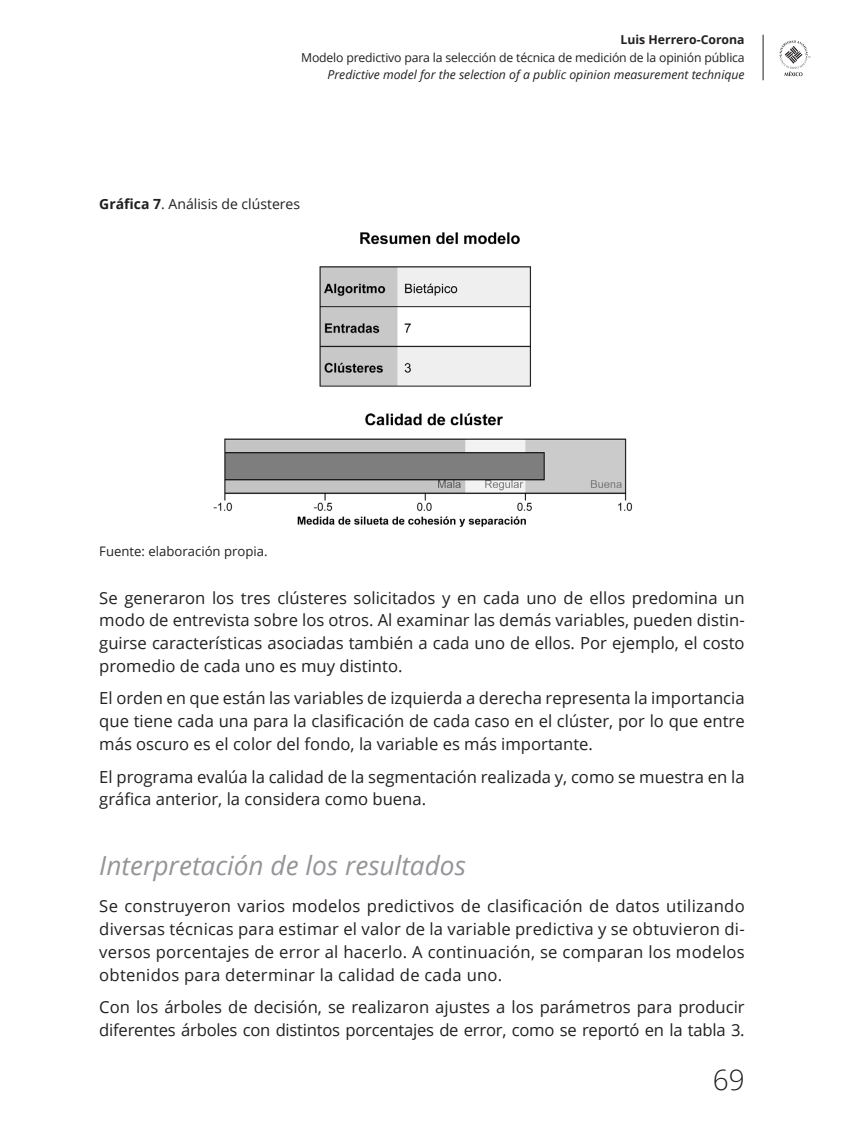
<style>
.page{position:relative;width:844px;height:1141px;background:#fff}
.page>*{position:absolute;margin:0;border:0;box-sizing:border-box;transform-origin:0 0}
.t1{font:300 28px "Open Sans";color:#231f20}
.enc-1{font:italic 26.25px "Open Sans";color:#939598}
.par{font:16.62px/22.8px "Open Sans";color:#231f20;text-align:justify}
.img-tit{font:14px "Open Sans";color:#231f20}
.fuente{font:13.12px "Open Sans";color:#231f20}
.t2{font:12.25px "Open Sans";letter-spacing:-.015em;color:#231f20}
.t3{font:italic 12.25px "Open Sans";color:#231f20}
.t4{font:700 12.25px "Open Sans";color:#231f20}
.s1{font-weight:700}
</style>
<div class="page">
<hr style="left:762px;top:35px;width:1px;height:45px;background:#231f20">
<svg style="left:779px;top:40px;width:31px;height:36px"></svg>
<img style="left:213px;top:232px;width:420px;height:295px">
<p class="t4" style="left:620px;top:31px;width:126px">Luis Herrero-Corona</p>
<p class="t2" style="left:301px;top:49px;width:445px">Modelo predictivo para la selección de técnica de medición de la opinión pública</p>
<p class="t3" style="left:327px;top:66px;width:418px">Predictive model for the selection of a public opinion measurement technique</p>
<p class="img-tit" style="left:99px;top:194px;width:202px"><span class="s1">Gráfica 7</span>. Análisis de clústeres</p>
<p class="fuente" style="left:99px;top:542px;width:170px">Fuente: elaboración propia.</p>
<p class="par" style="left:99px;top:586px;width:646px">Se generaron los tres clústeres solicitados y en cada uno de ellos predomina un modo de entrevista sobre los otros. Al examinar las demás variables, pueden distin&shy;guirse características asociadas también a cada uno de ellos. Por ejemplo, el costo promedio de cada uno es muy distinto.</p>
<p class="par" style="left:99px;top:687px;width:646px">El orden en que están las variables de izquierda a derecha representa la importancia que tiene cada una para la clasificación de cada caso en el clúster, por lo que entre más oscuro es el color del fondo, la variable es más importante.</p>
<p class="par" style="left:99px;top:765px;width:646px">El programa evalúa la calidad de la segmentación realizada y, como se muestra en la gráfica anterior, la considera como buena.</p>
<p class="enc-1" style="left:99px;top:847px;width:368px">Interpretación de los resultados</p>
<p class="par" style="left:99px;top:895px;width:646px">Se construyeron varios modelos predictivos de clasificación de datos utilizando diversas técnicas para estimar el valor de la variable predictiva y se obtuvieron di&shy;versos porcentajes de error al hacerlo. A continuación, se comparan los modelos obtenidos para determinar la calidad de cada uno.</p>
<p class="par" style="left:99px;top:996px;width:646px">Con los árboles de decisión, se realizaron ajustes a los parámetros para producir diferentes árboles con distintos porcentajes de error, como se reportó en la tabla 3.</p>
<h1 class="t1" style="left:712px;top:1061px;width:33px">69</h1>
</div>
